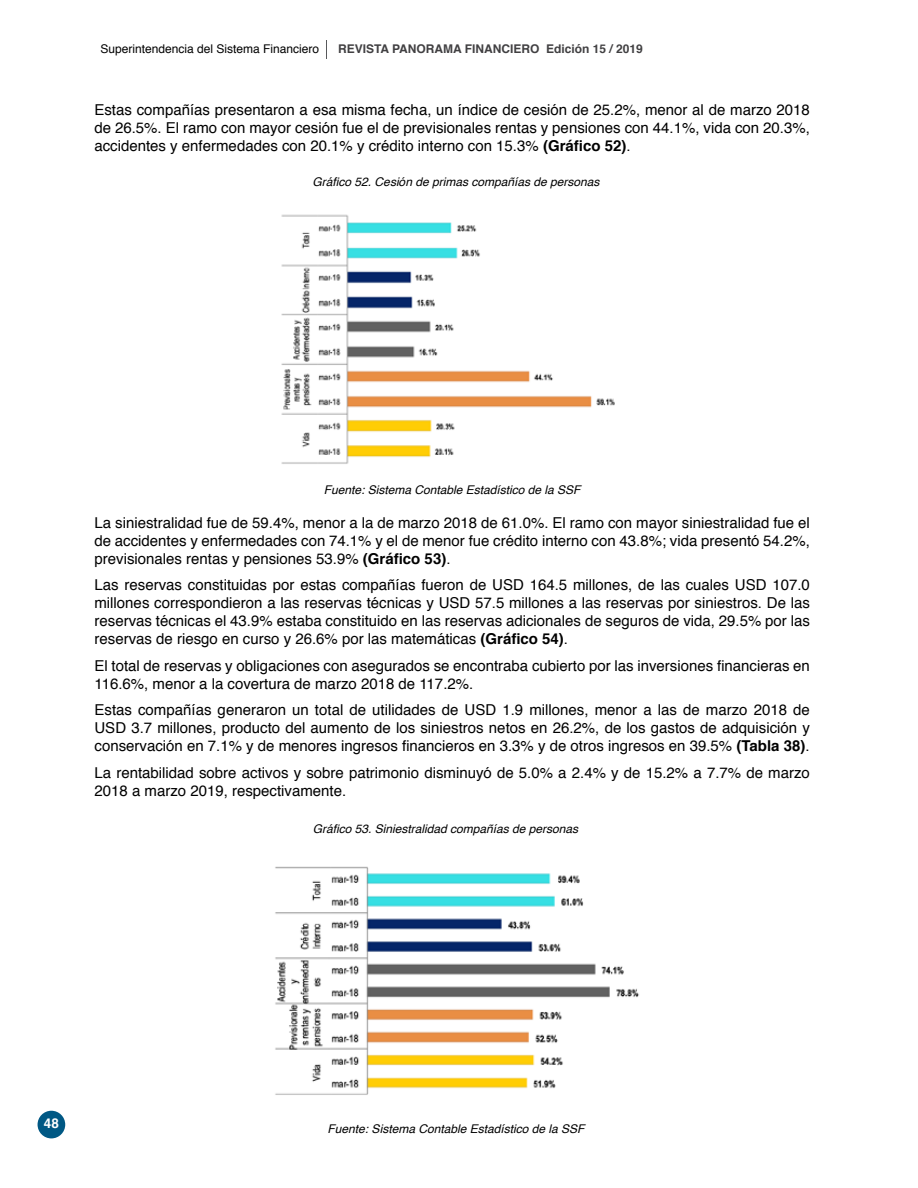
<style>
.page{position:relative;width:918px;height:1188px;background:#fff}
.page>*{position:absolute;margin:0;border:0;box-sizing:border-box;transform-origin:0 0}
.t1{font:15px/18px "Helvetica";color:#000;text-align:justify}
.t2{font:700 13.5px "Helvetica";color:#fff}
.t3{font:italic 12px "Helvetica";color:#000}
.t4{font:700 12px "Helvetica";color:#414042}
.t5{font:12px "Helvetica";color:#000}
.s1{font-weight:700}
</style>
<div class="page">
<div style="left:38px;top:1111px;width:27px;height:27px;background:#005884;border-radius:50%"></div>
<svg style="left:326px;top:41px;width:1px;height:18px"></svg>
<img style="left:281px;top:214px;width:334px;height:250px">
<img style="left:275px;top:866px;width:364px;height:229px">
<p class="t5" style="left:101px;top:39px;width:220px">Superintendencia del Sistema Financiero</p>
<p class="t4" style="left:338px;top:39px;width:306px">REVISTA PANORAMA FINANCIERO Edición 15 / 2019</p>
<p class="t1" style="left:94px;top:102px;width:717px">Estas compañías presentaron a esa misma fecha, un índice de cesión de 25.2%, menor al de marzo 2018 de 26.5%. El ramo con mayor cesión fue el de previsionales rentas y pensiones con 44.1%, vida con 20.3%, accidentes y enfermedades con 20.1% y crédito interno con 15.3% <span class="s1">(Gráfico 52)</span>.</p>
<p class="t3" style="left:313px;top:173px;width:288px">Gráfico 52. Cesión de primas compañías de personas</p>
<p class="t3" style="left:324px;top:480px;width:258px">Fuente: Sistema Contable Estadístico de la SSF</p>
<p class="t1" style="left:94px;top:514px;width:717px">La siniestralidad fue de 59.4%, menor a la de marzo 2018 de 61.0%. El ramo con mayor siniestralidad fue el de accidentes y enfermedades con 74.1% y el de menor fue crédito interno con 43.8%; vida presentó 54.2%, previsionales rentas y pensiones 53.9% <span class="s1">(Gráfico 53)</span>.</p>
<p class="t1" style="left:94px;top:577px;width:717px">Las reservas constituidas por estas compañías fueron de USD 164.5 millones, de las cuales USD 107.0 millones correspondieron a las reservas técnicas y USD 57.5 millones a las reservas por siniestros. De las reservas técnicas el 43.9% estaba constituido en las reservas adicionales de seguros de vida, 29.5% por las reservas de riesgo en curso y 26.6% por las matemáticas <span class="s1">(Gráfico 54)</span>.</p>
<p class="t1" style="left:94px;top:657px;width:717px">El total de reservas y obligaciones con asegurados se encontraba cubierto por las inversiones financieras en<br>116.6%, menor a la covertura de marzo 2018 de 117.2%.</p>
<p class="t1" style="left:94px;top:702px;width:717px">Estas compañías generaron un total de utilidades de USD 1.9 millones, menor a las de marzo 2018 de USD 3.7 millones, producto del aumento de los siniestros netos en 26.2%, de los gastos de adquisición y conservación en 7.1% y de menores ingresos financieros en 3.3% y de otros ingresos en 39.5% <span class="s1">(Tabla 38)</span>.</p>
<p class="t1" style="left:94px;top:764px;width:717px">La rentabilidad sobre activos y sobre patrimonio disminuyó de 5.0% a 2.4% y de 15.2% a 7.7% de marzo<br>2018 a marzo 2019, respectivamente.</p>
<p class="t3" style="left:313px;top:819px;width:267px">Gráfico 53. Siniestralidad compañías de personas</p>
<p class="t2" style="left:44px;top:1113px;width:17px">48</p>
<p class="t3" style="left:328px;top:1119px;width:258px">Fuente: Sistema Contable Estadístico de la SSF</p>
</div>
